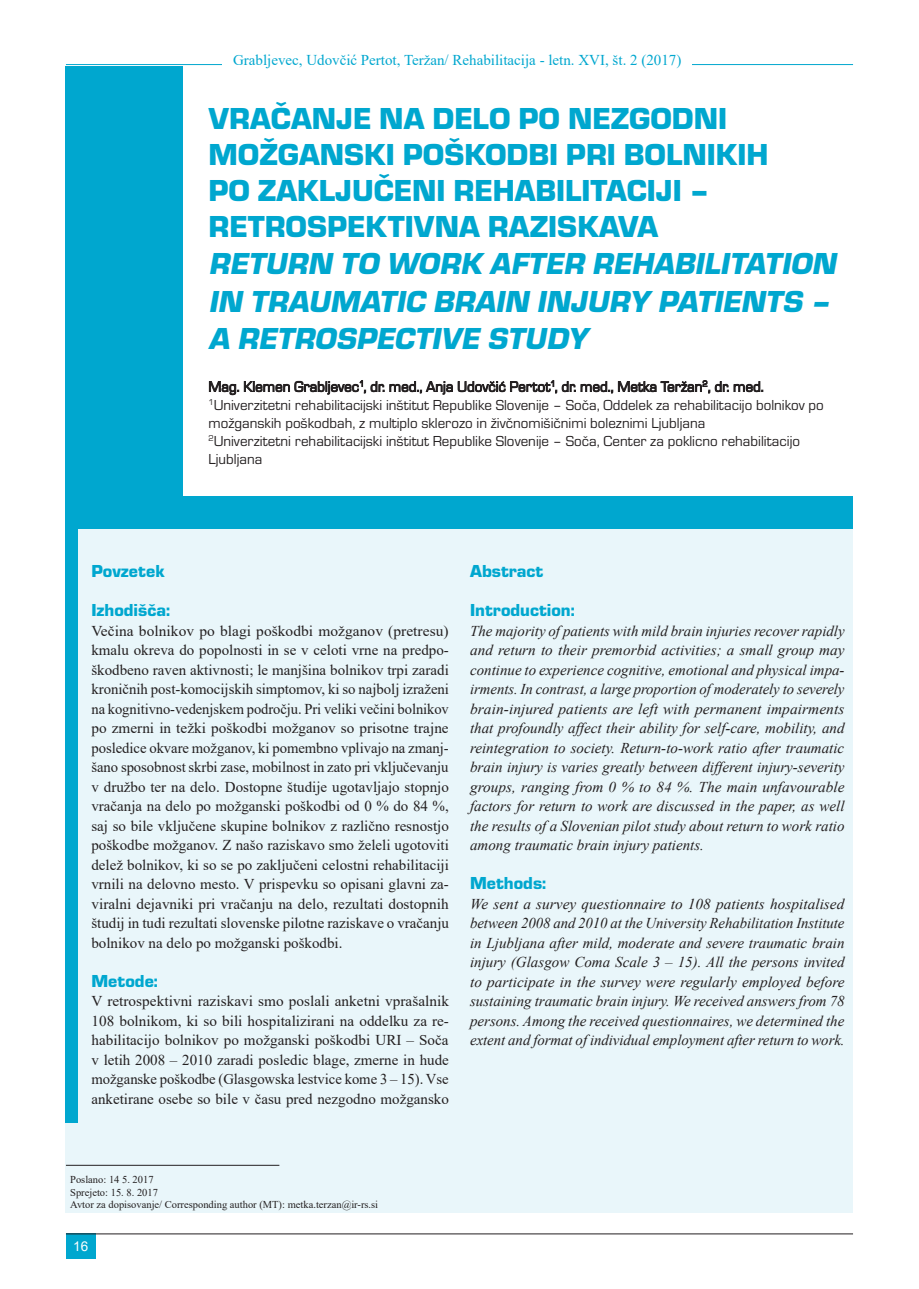
<style>
.page{position:relative;width:919px;height:1289px;background:#fff}
.page>*{position:absolute;margin:0;border:0;box-sizing:border-box;transform-origin:0 0}
.t1{font:31.5px/36px "Eurostile TEE Blac";color:#00a7cf}
.t2{font:italic 31.5px/37.5px "Eurostile TEE Blac";color:#00a7cf}
.t3{font:18px/39px "Eurostile TEE Blac";color:#00a7cf}
.t4{font:15px/19.5px "Times New Roman";color:#231f20;text-align:justify}
.t5{font:italic 15px/19.5px "Times New Roman";color:#231f20;text-align:justify}
.t6{font:15px/18px "Eurostile TEE";color:#231f20}
.t7{font:15px "Times New Roman";color:#00a7cf}
.t8{font:13.5px "Arial";color:#fff}
.t9{font:10.5px/12.6px "Times New Roman";color:#231f20}
</style>
<div class="page">
<div style="left:66px;top:66px;width:787px;height:1056px;background:#00a7cf"></div>
<div style="left:183px;top:65px;width:670px;height:430px;background:#fff"></div>
<svg style="left:209px;top:380px;width:554px;height:15px"></svg>
<div style="left:66px;top:1123px;width:787px;height:89px;background:#e9f6fa"></div>
<hr style="left:66px;top:1164px;width:213px;height:1px;background:#231f20">
<div style="left:79px;top:529px;width:391px;height:594px;background:#e9f6fa"></div>
<div style="left:470px;top:529px;width:383px;height:594px;background:#e9f6fa"></div>
<hr style="left:66px;top:64px;width:787px;height:1px;background:#00a7cf">
<div style="left:223px;top:45px;width:468px;height:24px;background:#fff"></div>
<div style="left:66px;top:1233px;width:30px;height:26px;background:#00a7cf"></div>
<hr style="left:66px;top:1233px;width:787px;height:1px;background:#231f20">
<p class="t7" style="left:233px;top:49px;width:450px">Grabljevec, Udovčić Pertot, Teržan/ Rehabilitacija - letn. XVI, št. 2 (2017)</p>
<h1 class="t1" style="left:208px;top:101px;width:561px">VRAČANJE NA DELO PO NEZGODNI<br>MOŽGANSKI POŠKODBI PRI BOLNIKIH<br>PO ZAKLJUČENI REHABILITACIJI –<br>RETROSPEKTIVNA RAZISKAVA</h1>
<h1 class="t2" style="left:208px;top:246px;width:635px">RETURN TO WORK AFTER REHABILITATION<br>IN TRAUMATIC BRAIN INJURY PATIENTS –<br>A RETROSPECTIVE STUDY</h1>
<p class="t6" style="left:208px;top:378px;width:617px">Mag. Klemen Grabljevec<sup>1</sup>, dr. med., Anja Udovčić Pertot<sup>1</sup>, dr. med., Metka Teržan<sup>2</sup>, dr. med.<br><sup>1</sup>Univerzitetni rehabilitacijski inštitut Republike Slovenije – Soča, Oddelek za rehabilitacijo bolnikov po možganskih poškodbah, z multiplo sklerozo in živčnomišičnimi boleznimi Ljubljana<br><sup>2</sup>Univerzitetni rehabilitacijski inštitut Republike Slovenije – Soča, Center za poklicno rehabilitacijo Ljubljana</p>
<p class="t3" style="left:91px;top:552px;width:80px">Povzetek<br>Izhodišča:</p>
<p class="t4" style="left:91px;top:620px;width:359px">Večina bolnikov po blagi poškodbi možganov (pretresu) kmalu okreva do popolnosti in se v celoti vrne na predpo&shy;škodbeno raven aktivnosti; le manjšina bolnikov trpi zaradi kroničnih post-komocijskih simptomov, ki so najbolj izraženi na kognitivno-vedenjskem področju. Pri veliki večini bolnikov po zmerni in težki poškodbi možganov so prisotne trajne posledice okvare možganov, ki pomembno vplivajo na zmanj&shy;šano sposobnost skrbi zase, mobilnost in zato pri vključevanju v družbo ter na delo. Dostopne študije ugotavljajo stopnjo vračanja na delo po možganski poškodbi od 0 % do 84 %, saj so bile vključene skupine bolnikov z različno resnostjo poškodbe možganov. Z našo raziskavo smo želeli ugotoviti delež bolnikov, ki so se po zaključeni celostni rehabilitaciji vrnili na delovno mesto. V prispevku so opisani glavni za&shy;viralni dejavniki pri vračanju na delo, rezultati dostopnih študij in tudi rezultati slovenske pilotne raziskave o vračanju bolnikov na delo po možganski poškodbi.</p>
<p class="t3" style="left:91px;top:961px;width:68px">Metode:</p>
<p class="t4" style="left:91px;top:991px;width:359px">V retrospektivni raziskavi smo poslali anketni vprašalnik 108 bolnikom, ki so bili hospitalizirani na oddelku za re&shy;habilitacijo bolnikov po možganski poškodbi URI – Soča v letih 2008 – 2010 zaradi posledic blage, zmerne in hude možganske poškodbe (Glasgowska lestvice kome 3 – 15). Vse anketirane osebe so bile v času pred nezgodno možgansko</p>
<p class="t3" style="left:470px;top:552px;width:106px">Abstract<br>Introduction:</p>
<p class="t5" style="left:470px;top:620px;width:376px">The majority of patients with mild brain injuries recover rapidly and return to their premorbid activities; a small group may continue to experience cognitive, emotional and physical impa&shy;irments. In contrast, a large proportion of moderately to severely brain-injured patients are left with permanent impairments that profoundly affect their ability for self-care, mobility, and reintegration to society. Return-to-work ratio after traumatic brain injury is varies greatly between different injury-severity groups, ranging from 0 % to 84 %. The main unfavourable factors for return to work are discussed in the paper, as well the results of a Slovenian pilot study about return to work ratio among traumatic brain injury patients.</p>
<p class="t3" style="left:470px;top:864px;width:78px">Methods:</p>
<p class="t5" style="left:470px;top:893px;width:376px">We sent a survey questionnaire to 108 patients hospitalised between 2008 and 2010 at the University Rehabilitation Institute in Ljubljana after mild, moderate and severe traumatic brain injury (Glasgow Coma Scale 3 – 15). All the persons invited to participate in the survey were regularly employed before sustaining traumatic brain injury. We received answers from 78 persons. Among the received questionnaires, we determined the extent and format of individual employment after return to work.</p>
<p class="t9" style="left:70px;top:1172px;width:309px">Poslano: 14 5. 2017<br>Sprejeto: 15. 8. 2017<br>Avtor za dopisovanje/ Corresponding author (MT): metka.terzan@ir-rs.si</p>
<p class="t8" style="left:73px;top:1237px;width:17px">16</p>
</div>
